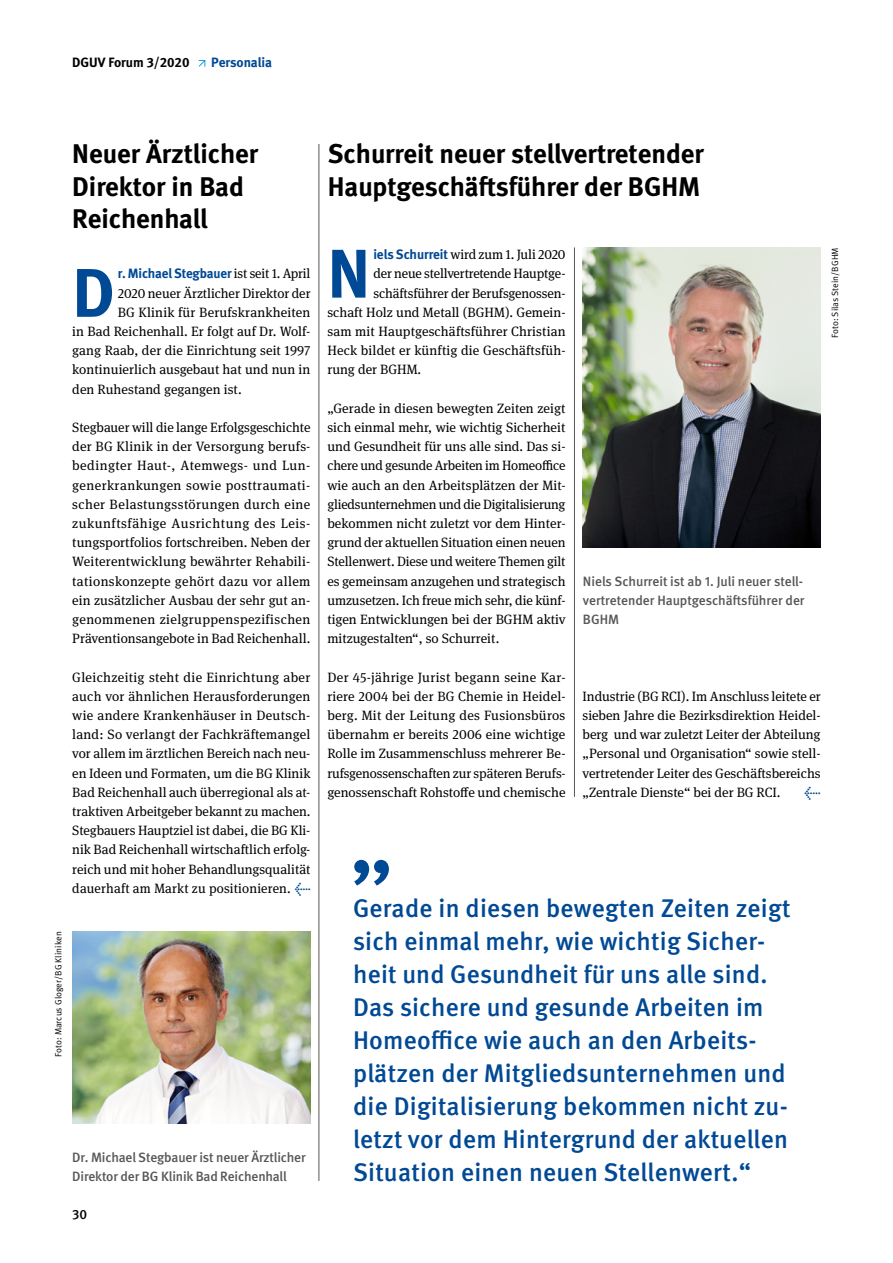
<style>
.page{position:relative;width:893px;height:1263px;background:#fff}
.page>*{position:absolute;margin:0;border:0;box-sizing:border-box;transform-origin:0 0}
.Fließtext_Initial_bo{font:700 68.7px "DGUV Meta";color:#004994}
.t1{font:700 27px/32.4px "DGUV Meta";color:#000}
.t2{font:500 25.5px/33px "DGUV Meta";letter-spacing:.01em;color:#004994}
.Fließtext_book_9pt{font:13.5px/19.2px "DGUV Meta Serif";color:#000;text-align:justify}
.Fließtext_Initial_bo-2{font:13.5px "DGUV Meta Serif";letter-spacing:.005em;color:#000}
.t3{font:500 13.5px/19.2px "DGUV Meta";letter-spacing:-.01em;color:#575756}
.Fließtext_Initial_bo-3{font:700 13.5px "DGUV Meta";letter-spacing:-.01em;color:#004994}
.t4{font:700 13.5px "DGUV Meta";color:#000}
.t5{font:500 13.5px "DGUV Meta";color:#000}
.t6{font:500 13.5px "DGUV Meta";color:#004994}
.t7{font:9px "DGUV Meta";letter-spacing:.01em;color:#000}
.s1{font-family:"DGUV Meta Serif";font-weight:400;color:#000}
.s2{font-family:"DGUV Meta";font-weight:500;color:#004994}
.s3{font-family:"DGUV Meta";font-weight:700;color:#004994}
</style>
<div class="page">
<svg style="left:198px;top:60px;width:7px;height:7px"></svg>
<hr style="left:319px;top:144px;width:1px;height:1037px;background:#575756">
<img style="left:72px;top:931px;width:238px;height:192px">
<hr style="left:574px;top:247px;width:1px;height:550px;background:#575756">
<svg style="left:354px;top:860px;width:35px;height:25px"></svg>
<img style="left:583px;top:248px;width:238px;height:299px">
<p class="t4" style="left:72px;top:54px;width:119px">DGUV Forum 3/2020</p>
<h2 class="Fließtext_Initial_bo-3" style="left:211px;top:54px;width:62px">Personalia</h2>
<h3 class="t1" style="left:72px;top:138px;width:188px">Neuer Ärztlicher<br>Direktor in Bad<br>Reichenhall</h3>
<p class="Fließtext_Initial_bo" style="left:72px;top:252px;width:44px">D</p>
<p class="Fließtext_Initial_bo-3" style="left:118px;top:266px;width:194px">r. Michael Stegbauer <span class="s1">ist seit 1. April</span></p>
<p class="Fließtext_Initial_bo-2" style="left:118px;top:285px;width:194px">2020 neuer Ärztlicher Direktor der</p>
<p class="Fließtext_Initial_bo-2" style="left:118px;top:304px;width:194px">BG Klinik für Berufskrankheiten</p>
<p class="Fließtext_Initial_bo-2" style="left:72px;top:324px;width:240px">in Bad Reichenhall. Er folgt auf Dr. Wolf-</p>
<p class="Fließtext_Initial_bo-2" style="left:72px;top:343px;width:240px">gang Raab, der die Einrichtung seit 1997</p>
<p class="Fließtext_Initial_bo-2" style="left:72px;top:362px;width:240px">kontinuierlich ausgebaut hat und nun in</p>
<p class="Fließtext_Initial_bo-2" style="left:72px;top:381px;width:171px">den Ruhestand gegangen ist.</p>
<p class="Fließtext_book_9pt" style="left:72px;top:418px;width:240px">Stegbauer will die lange Erfolgsgeschichte der BG Klinik in der Versorgung berufs&shy;bedingter Haut-, Atemwegs- und Lun&shy;generkrankungen sowie posttraumati&shy;scher Belastungsstörungen durch eine zukunftsfähige Ausrichtung des Leis&shy;tungsportfolios fortschreiben. Neben der Weiterentwicklung bewährter Rehabili&shy;tationskonzepte gehört dazu vor allem ein zusätzlicher Ausbau der sehr gut an&shy;genommenen zielgruppenspezifischen Präventionsangebote in Bad Reichenhall.</p>
<p class="Fließtext_book_9pt" style="left:72px;top:668px;width:240px">Gleichzeitig steht die Einrichtung aber auch vor ähnlichen Herausforderungen wie andere Krankenhäuser in Deutsch&shy;land: So verlangt der Fachkräftemangel vor allem im ärztlichen Bereich nach neu&shy;en Ideen und Formaten, um die BG Klinik Bad Reichenhall auch überregional als at&shy;traktiven Arbeitgeber bekannt zu machen.<br>Stegbauers Hauptziel ist dabei, die BG Kli&shy;nik Bad Reichenhall wirtschaftlich erfolg&shy;reich und mit hoher Behandlungsqualität dauerhaft am Markt zu positionieren. <span class="s2">←</span></p>
<p class="t7" style="left:53px;top:1057px;width:127px;rotate:-90deg">Foto: Marcus Gloger/BG Kliniken</p>
<p class="t3" style="left:72px;top:1148px;width:235px">Dr. Michael Stegbauer ist neuer Ärztlicher<br>Direktor der BG Klinik Bad Reichenhall</p>
<p class="t5" style="left:72px;top:1207px;width:16px">30</p>
<h3 class="t1" style="left:328px;top:138px;width:378px">Schurreit neuer stellvertretender<br>Hauptgeschäftsführer der BGHM</h3>
<p class="Fließtext_Initial_bo" style="left:327px;top:233px;width:44px">N</p>
<p class="Fließtext_Initial_bo-2" style="left:373px;top:247px;width:194px"><span class="s3">iels Schurreit</span> wird zum 1. Juli 2020</p>
<p class="Fließtext_Initial_bo-2" style="left:373px;top:266px;width:194px">der neue stellvertretende Hauptge-</p>
<p class="Fließtext_Initial_bo-2" style="left:373px;top:285px;width:194px">schäftsführer der Berufsgenossen-</p>
<p class="Fließtext_Initial_bo-2" style="left:327px;top:304px;width:240px">schaft Holz und Metall (BGHM). Gemein-</p>
<p class="Fließtext_Initial_bo-2" style="left:327px;top:324px;width:240px">sam mit Hauptgeschäftsführer Christian</p>
<p class="Fließtext_Initial_bo-2" style="left:327px;top:343px;width:240px">Heck bildet er künftig die Geschäftsfüh-</p>
<p class="Fließtext_Initial_bo-2" style="left:327px;top:362px;width:95px">rung der BGHM.</p>
<p class="Fließtext_book_9pt" style="left:327px;top:399px;width:240px">„Gerade in diesen bewegten Zeiten zeigt sich einmal mehr, wie wichtig Sicherheit und Gesundheit für uns alle sind. Das si&shy;chere und gesunde Arbeiten im Homeoffice wie auch an den Arbeitsplätzen der Mit&shy;gliedsunternehmen und die Digitalisierung bekommen nicht zuletzt vor dem Hinter&shy;grund der aktuellen Situation einen neuen Stellenwert. Diese und weitere Themen gilt es gemeinsam anzugehen und strategisch umzusetzen. Ich freue mich sehr, die künf&shy;tigen Entwicklungen bei der BGHM aktiv mitzugestalten“, so Schurreit.</p>
<p class="Fließtext_book_9pt" style="left:327px;top:668px;width:240px">Der 45-jährige Jurist begann seine Kar&shy;riere 2004 bei der BG Chemie in Heidel&shy;berg. Mit der Leitung des Fusionsbüros übernahm er bereits 2006 eine wichtige Rolle im Zusammenschluss mehrerer Be&shy;rufsgenossenschaften zur späteren Berufs&shy;genossenschaft Rohstoffe und chemische</p>
<p class="t7" style="left:830px;top:338px;width:92px;rotate:-90deg">Foto: Silas Stein/BGHM</p>
<p class="t3" style="left:583px;top:572px;width:222px">Niels Schurreit ist ab 1. Juli neuer stell-</p>
<p class="t3" style="left:583px;top:591px;width:223px">vertretender Hauptgeschäftsführer der<br>BGHM</p>
<p class="Fließtext_book_9pt" style="left:583px;top:687px;width:240px">Industrie (BG RCI). Im Anschluss leitete er sieben Jahre die Bezirksdirektion Heidel&shy;berg und war zuletzt Leiter der Abteilung „Personal und Organisation“ sowie stell&shy;vertretender Leiter des Geschäftsbereichs „Zentrale Dienste“ bei der BG RCI.</p>
<p class="t6" style="left:805px;top:784px;width:18px">←</p>
<p class="t2" style="left:353px;top:892px;width:439px">Gerade in diesen bewegten Zeiten zeigt sich einmal mehr, wie wichtig Sicher&shy;heit und Gesundheit für uns alle sind.<br>Das sichere und gesunde Arbeiten im Homeoffice wie auch an den Arbeits&shy;plätzen der Mitgliedsunternehmen und die Digitalisierung bekommen nicht zu&shy;letzt vor dem Hintergrund der aktuellen Situation einen neuen Stellenwert.“</p>
</div>
